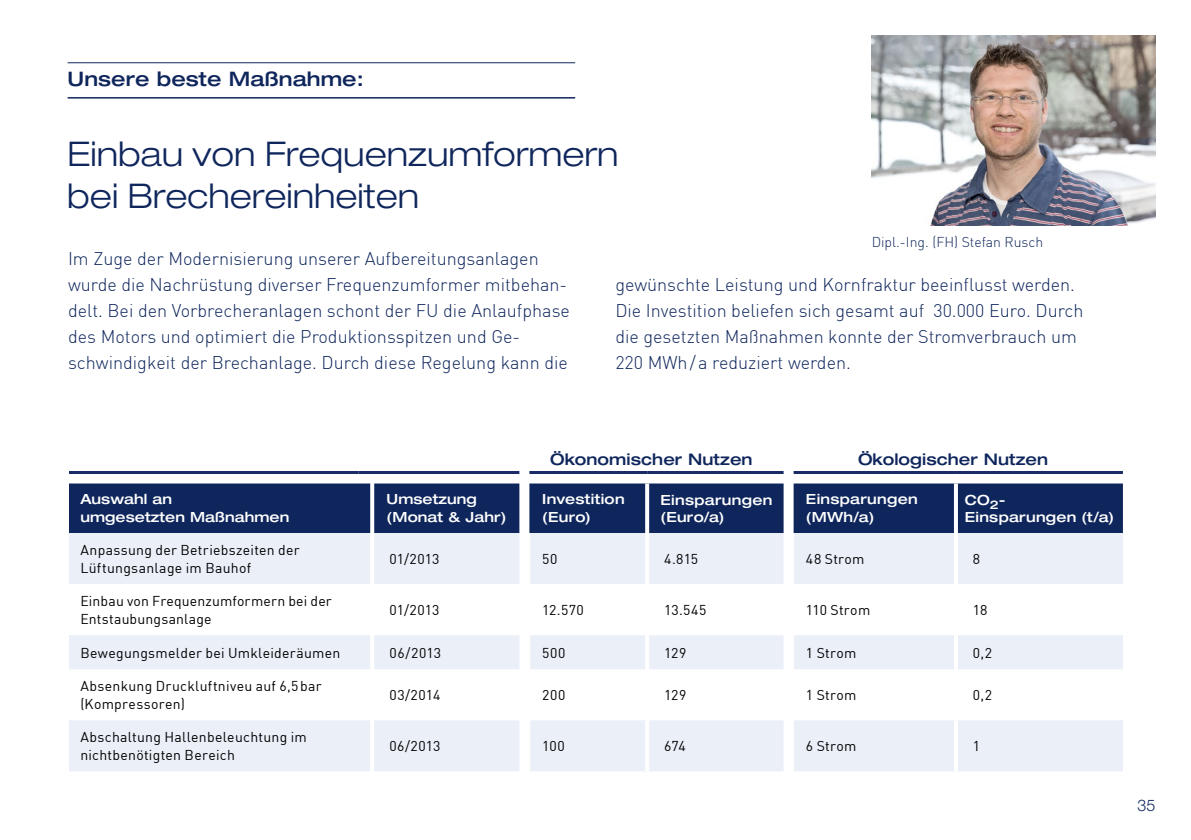
<style>
.page{position:relative;width:1191px;height:840px;background:#fff}
.page>*{position:absolute;margin:0;border:0;box-sizing:border-box;transform-origin:0 0}
.t1{font:300 expanded 34px/42px "Helvetica Neue LT Std";color:#0f265c}
.t2{font:500 expanded 20px "Helvetica Neue LT Std";letter-spacing:.005em;color:#0f265c}
.t3{font:300 18px/26px "DIN";color:#0f265c}
.t4{font:500 expanded 16px "Helvetica Neue LT Std";letter-spacing:.005em;color:#0f265c}
.t5{font:300 16px "Helvetica Neue LT Std";color:#0f265c}
.t6{font:14px/18px "DIN";letter-spacing:.02em;color:#000}
.t7{font:500 expanded 14px/18px "Helvetica Neue LT Std";letter-spacing:.015em;color:#fff}
.t8{font:300 14px "DIN";color:#0f265c}
</style>
<div class="page">
<img style="left:871px;top:36px;width:284px;height:189px">
<hr style="left:68px;top:62px;width:507px;height:1px;background:#0f265c">
<hr style="left:68px;top:97px;width:507px;height:1px;background:#0f265c">
<div style="left:69px;top:483px;width:1054px;height:49px;background:#0f265c"></div>
<svg style="left:69px;top:532px;width:1054px;height:239px;fill:#ebeff8"></svg>
<hr style="left:645px;top:532px;width:4px;height:51px;background:#fff">
<hr style="left:954px;top:532px;width:4px;height:51px;background:#fff">
<hr style="left:645px;top:634px;width:4px;height:35px;background:#fff">
<hr style="left:954px;top:634px;width:4px;height:35px;background:#fff">
<hr style="left:645px;top:669px;width:4px;height:51px;background:#fff">
<hr style="left:954px;top:669px;width:4px;height:51px;background:#fff">
<hr style="left:645px;top:720px;width:4px;height:51px;background:#fff">
<hr style="left:954px;top:720px;width:4px;height:51px;background:#fff">
<div style="left:520px;top:532px;width:10px;height:51px;background:#fff"></div>
<div style="left:784px;top:532px;width:10px;height:51px;background:#fff"></div>
<div style="left:520px;top:634px;width:10px;height:35px;background:#fff"></div>
<div style="left:784px;top:634px;width:10px;height:35px;background:#fff"></div>
<div style="left:520px;top:669px;width:10px;height:51px;background:#fff"></div>
<div style="left:784px;top:669px;width:10px;height:51px;background:#fff"></div>
<div style="left:520px;top:720px;width:10px;height:51px;background:#fff"></div>
<div style="left:784px;top:720px;width:10px;height:51px;background:#fff"></div>
<hr style="left:525px;top:470px;width:122px;height:3px;background:#1a2b68">
<hr style="left:647px;top:470px;width:142px;height:3px;background:#1a2b68">
<hr style="left:789px;top:470px;width:167px;height:3px;background:#1a2b68">
<hr style="left:956px;top:470px;width:167px;height:3px;background:#1a2b68">
<hr style="left:69px;top:470px;width:289px;height:3px;background:#1a2b68">
<hr style="left:358px;top:470px;width:167px;height:3px;background:#1a2b68">
<svg style="left:645px;top:483px;width:4px;height:49px"></svg>
<hr style="left:954px;top:483px;width:4px;height:49px;background:#fff">
<div style="left:520px;top:583px;width:10px;height:51px;background:#fff"></div>
<div style="left:784px;top:583px;width:10px;height:51px;background:#fff"></div>
<hr style="left:645px;top:583px;width:4px;height:51px;background:#fff">
<hr style="left:954px;top:583px;width:4px;height:51px;background:#fff">
<div style="left:519px;top:454px;width:10px;height:344px;background:#fff"></div>
<div style="left:783px;top:448px;width:10px;height:350px;background:#fff"></div>
<hr style="left:370px;top:476px;width:4px;height:311px;background:#fff">
<p class="t2" style="left:68px;top:66px;width:298px">Unsere beste Maßnahme:</p>
<h1 class="t1" style="left:67px;top:133px;width:553px">Einbau von Frequenzumformern bei Brechereinheiten</h1>
<p class="t3" style="left:68px;top:245px;width:503px">Im Zuge der Modernisierung unserer Aufbereitungsanlagen wurde die Nachrüstung diverser Frequenzumformer mitbehan&shy;delt. Bei den Vorbrecheranlagen schont der FU die Anlaufphase des Motors und optimiert die Produktionsspitzen und Ge&shy;schwindigkeit der Brechanlage. Durch diese Regelung kann die</p>
<p class="t8" style="left:871px;top:233px;width:173px">Dipl.-Ing. (FH) Stefan Rusch</p>
<p class="t3" style="left:615px;top:271px;width:470px">gewünschte Leistung und Kornfraktur beeinflusst werden.<br>Die Investition beliefen sich gesamt auf 30.000 Euro. Durch die gesetzten Maßnahmen konnte der Stromverbrauch um 220 MWh/a reduziert werden.</p>
<p class="t4" style="left:550px;top:448px;width:204px">Ökonomischer Nutzen</p>
<p class="t4" style="left:858px;top:448px;width:192px">Ökologischer Nutzen</p>
<p class="t7" style="left:80px;top:489px;width:210px">Auswahl an<br>umgesetzten Maßnahmen</p>
<p class="t7" style="left:386px;top:489px;width:121px">Umsetzung (Monat &amp; Jahr)</p>
<p class="t7" style="left:542px;top:489px;width:84px">Investition (Euro)</p>
<p class="t7" style="left:660px;top:491px;width:113px;line-height:16.8px">Einsparungen (Euro/a)</p>
<p class="t7" style="left:806px;top:489px;width:113px">Einsparungen (MWh/a)</p>
<p class="t7" style="left:964px;top:491px;width:151px;line-height:16.8px">CO<sub>2</sub>-<br>Einsparungen (t/a)</p>
<p class="t6" style="left:80px;top:540px;width:221px">Anpassung der Betriebszeiten der<br>Lüftungsanlage im Bauhof</p>
<p class="t6" style="left:389px;top:549px;width:51px">01/2013</p>
<p class="t6" style="left:542px;top:549px;width:17px">50</p>
<p class="t6" style="left:664px;top:549px;width:35px">4.815</p>
<p class="t6" style="left:806px;top:549px;width:60px">48 Strom</p>
<p class="t6" style="left:973px;top:549px;width:9px">8</p>
<p class="t6" style="left:80px;top:591px;width:253px">Einbau von Frequenzumformern bei der<br>Entstaubungsanlage</p>
<p class="t6" style="left:389px;top:600px;width:51px">01/2013</p>
<p class="t6" style="left:542px;top:600px;width:43px">12.570</p>
<p class="t6" style="left:664px;top:600px;width:44px">13.545</p>
<p class="t6" style="left:806px;top:600px;width:66px">110 Strom</p>
<p class="t6" style="left:973px;top:600px;width:16px">18</p>
<p class="t6" style="left:80px;top:643px;width:262px">Bewegungsmelder bei Umkleideräumen</p>
<p class="t6" style="left:389px;top:643px;width:53px">06/2013</p>
<p class="t6" style="left:542px;top:643px;width:25px">500</p>
<p class="t6" style="left:664px;top:643px;width:24px">129</p>
<p class="t6" style="left:806px;top:643px;width:52px">1 Strom</p>
<p class="t6" style="left:973px;top:643px;width:21px">0,2</p>
<p class="t6" style="left:80px;top:676px;width:243px">Absenkung Druckluftniveu auf 6,5bar (Kompressoren)</p>
<p class="t6" style="left:389px;top:685px;width:52px">03/2014</p>
<p class="t6" style="left:542px;top:685px;width:25px">200</p>
<p class="t6" style="left:664px;top:685px;width:24px">129</p>
<p class="t6" style="left:806px;top:685px;width:52px">1 Strom</p>
<p class="t6" style="left:973px;top:685px;width:21px">0,2</p>
<p class="t6" style="left:80px;top:727px;width:228px">Abschaltung Hallenbeleuchtung im nichtbenötigten Bereich</p>
<p class="t6" style="left:389px;top:736px;width:52px">06/2013</p>
<p class="t6" style="left:542px;top:736px;width:24px">100</p>
<p class="t6" style="left:664px;top:736px;width:23px">674</p>
<p class="t6" style="left:806px;top:736px;width:52px">6 Strom</p>
<p class="t6" style="left:973px;top:736px;width:9px">1</p>
<p class="t5" style="left:1137px;top:794px;width:19px">35</p>
</div>
